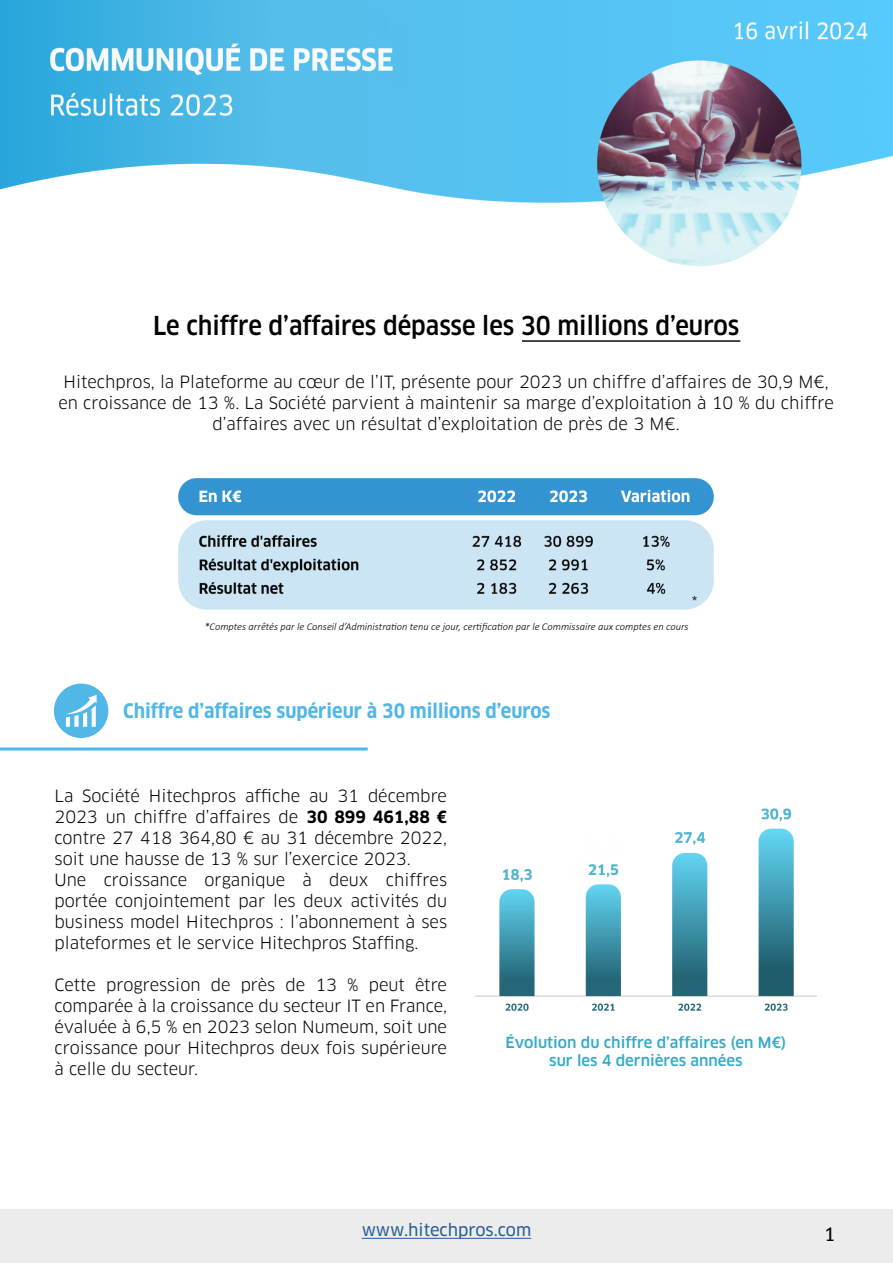
<style>
.page{position:relative;width:893px;height:1263px;background:#fff}
.page>*{position:absolute;margin:0;border:0;box-sizing:border-box;transform-origin:0 0}
.t1{font:500 condensed 25.5px "Clan OT";color:#020203}
.t2{font:700 condensed 19.5px "Clan OT";color:#50b7e7}
.t3{font:18px "Clan OT News";color:#000}
.t4{font:16.5px/21px "Clan OT";color:#000;text-align:center}
.t5{font:16.5px "Clan OT News";color:#275b9b}
.t6{font:500 15px/18px "Clan OT";color:#33abc8;text-align:center}
.t7{font:italic 300 10.5px "Calibri";color:#000}
.s1{font-weight:700}
</style>
<div class="page">
<div style="left:0;top:1209px;width:893px;height:54px;background:#ececec"></div>
<img style="left:0;top:0;width:893px;height:266px">
<hr style="left:0;top:747px;width:368px;height:3px;background:#4fb7e6">
<div style="left:55px;top:684px;width:53px;height:53px;background:#50b7e7;border-radius:50%"></div>
<div style="left:54px;top:684px;width:54px;height:54px;border:2px solid #50b7e7;border-radius:50%"></div>
<svg style="left:66px;top:695px;width:31px;height:32px"></svg>
<img style="left:475px;top:808px;width:342px;height:203px">
<img style="left:178px;top:478px;width:536px;height:132px">
<hr style="left:362px;top:1238px;width:169px;height:1px;background:#275b9b">
<hr style="left:522px;top:340px;width:218px;height:2px;background:#000">
<h1 class="t1" style="left:153px;top:311px;width:588px">Le chiffre d’affaires dépasse les 30 millions d’euros</h1>
<p class="t4" style="left:58px;top:372px;width:777px">Hitechpros, la Plateforme au cœur de l’IT, présente pour 2023 un chiffre d’affaires de 30,9 M€, en croissance de 13 %. La Société parvient à maintenir sa marge d’exploitation à 10 % du chiffre d’affaires avec un résultat d’exploitation de près de 3 M€.</p>
<p class="t4" style="left:692px;top:592px;width:7px">*</p>
<p class="t7" style="left:204px;top:620px;width:486px">*Comptes arrêtés par le Conseil d’Administration tenu ce jour, certification par le Commissaire aux comptes en cours</p>
<p class="t2" style="left:123px;top:699px;width:429px">Chiffre d’affaires supérieur à 30 millions d’euros</p>
<p class="t4" style="left:55px;top:785px;width:394px;text-align:left">La Société Hitechpros affiche au 31 décembre 2023 un chiffre d’affaires de <span class="s1">30 899 461,88 € </span>contre 27 418 364,80 € au 31 décembre 2022, soit une hausse de 13 % sur l’exercice 2023.<br>Une croissance organique à deux chiffres portée conjointement par les deux activités du business model Hitechpros : l’abonnement à ses plateformes et le service Hitechpros Staffing.</p>
<p class="t4" style="left:55px;top:974px;width:394px;text-align:justify">Cette progression de près de 13 % peut être comparée à la croissance du secteur IT en France, évaluée à 6,5 % en 2023 selon Numeum, soit une croissance pour Hitechpros deux fois supérieure à celle du secteur.</p>
<p class="t6" style="left:506px;top:1033px;width:282px">Évolution du chiffre d’affaires (en M€) sur les 4 dernières années</p>
<p class="t5" style="left:362px;top:1220px;width:171px">www.hitechpros.com</p>
<p class="t3" style="left:824px;top:1224px;width:13px">1</p>
</div>
